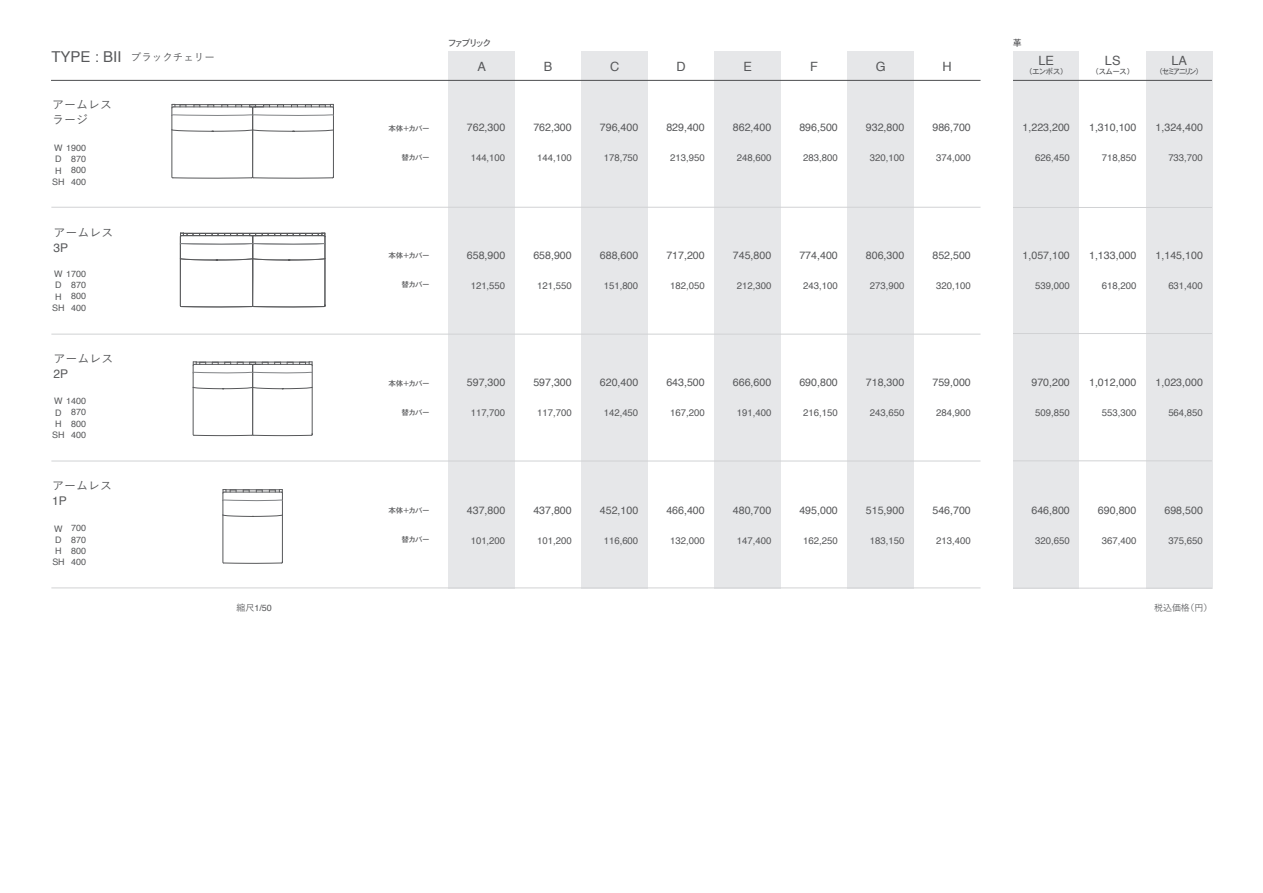
<style>
.page{position:relative;width:1263px;height:893px;background:#fff}
.page>*{position:absolute;margin:0;border:0;box-sizing:border-box;transform-origin:0 0}
.t1{font:12.75px "Helvetica";color:#57585a}
.t2{font:500 12px/14.9px "Yu Go";color:#57585a}
.t3{font:12px "Helvetica";color:#57585a}
.t4{font:10.65px "Helvetica";color:#57585a}
.t5{font:500 10.5px "Yu Go";color:#57585a}
.t6{font:9.6px "Helvetica";color:#57585a}
.t7{font:9px/11.2px "Helvetica";color:#57585a;text-align:justify}
.t8{font:9px "Osaka";color:#57585a}
.t9{font:500 9px "Yu Go";color:#57585a}
.t10{font:7.5px "Osaka";color:#57585a}
.s1{font-family:"Helvetica";font-weight:400;font-size:15px}
.s2{font-family:"Yu Go";font-weight:500}
</style>
<div class="page">
<div style="left:448px;top:51px;width:67px;height:537px;background:#e6e7e9"></div>
<div style="left:581px;top:51px;width:67px;height:537px;background:#e6e7e9"></div>
<div style="left:714px;top:51px;width:67px;height:537px;background:#e6e7e9"></div>
<div style="left:847px;top:51px;width:67px;height:537px;background:#e6e7e9"></div>
<div style="left:1013px;top:51px;width:66px;height:537px;background:#e6e7e9"></div>
<div style="left:1146px;top:51px;width:66px;height:537px;background:#e6e7e9"></div>
<hr style="left:51px;top:80px;width:929px;height:1px;background:#57585a">
<hr style="left:1013px;top:80px;width:199px;height:1px;background:#57585a">
<hr style="left:51px;top:207px;width:929px;height:1px;background:#d1d2d4">
<hr style="left:51px;top:334px;width:929px;height:1px;background:#d1d2d4">
<hr style="left:51px;top:461px;width:929px;height:1px;background:#d1d2d4">
<hr style="left:51px;top:588px;width:929px;height:1px;background:#d1d2d4">
<hr style="left:1013px;top:207px;width:199px;height:1px;background:#d1d2d4">
<hr style="left:1013px;top:333px;width:199px;height:1px;background:#d1d2d4">
<hr style="left:1013px;top:461px;width:199px;height:1px;background:#d1d2d4">
<hr style="left:1013px;top:588px;width:199px;height:1px;background:#d1d2d4">
<svg style="left:171px;top:104px;width:163px;height:75px"></svg>
<svg style="left:180px;top:233px;width:146px;height:74px"></svg>
<svg style="left:193px;top:362px;width:120px;height:74px"></svg>
<svg style="left:222px;top:489px;width:61px;height:75px"></svg>
<p class="t5" style="left:51px;top:47px;width:165px"><span class="s1">TYPE : BⅡ</span> ブラックチェリー</p>
<p class="t2" style="left:52px;top:96px;width:61px">アームレスラージ</p>
<p class="t7" style="left:71px;top:142px;width:16px;text-indent:-17px">W 1900<br>870<br>800<br>400</p>
<p class="t7" style="left:52px;top:154px;width:14px;text-align:center">D<br>H<br>SH</p>
<p class="t2" style="left:54px;top:223px;width:61px">アームレス</p>
<p class="t3" style="left:54px;top:238px;width:16px">3P</p>
<p class="t7" style="left:71px;top:268px;width:16px;text-indent:-17px">W 1700<br>870<br>800<br>400</p>
<p class="t7" style="left:52px;top:280px;width:14px;text-align:center">D<br>H<br>SH</p>
<p class="t2" style="left:54px;top:350px;width:61px">アームレス</p>
<p class="t3" style="left:54px;top:365px;width:16px">2P</p>
<p class="t7" style="left:71px;top:396px;width:16px;text-indent:-17px">W 1400<br>870<br>800<br>400</p>
<p class="t7" style="left:52px;top:407px;width:14px;text-align:center">D<br>H<br>SH</p>
<p class="t2" style="left:52px;top:476px;width:61px">アームレス</p>
<p class="t3" style="left:52px;top:491px;width:16px">1P</p>
<p class="t7" style="left:71px;top:523px;width:16px">700<br>870<br>800<br>400</p>
<p class="t7" style="left:52px;top:523px;width:14px;text-align:center">W<br>D<br>H<br>SH</p>
<p class="t8" style="left:448px;top:37px;width:44px">ファブリック</p>
<p class="t1" style="left:477px;top:57px;width:10px">A</p>
<p class="t1" style="left:544px;top:57px;width:10px">B</p>
<p class="t1" style="left:610px;top:57px;width:11px">C</p>
<p class="t1" style="left:676px;top:57px;width:11px">D</p>
<p class="t1" style="left:743px;top:57px;width:10px">E</p>
<p class="t1" style="left:810px;top:57px;width:9px">F</p>
<p class="t1" style="left:876px;top:57px;width:11px">G</p>
<p class="t1" style="left:942px;top:57px;width:11px">H</p>
<p class="t8" style="left:1013px;top:37px;width:10px">革</p>
<p class="t1" style="left:1038px;top:51px;width:17px">LE</p>
<p class="t10" style="left:1029px;top:66px;width:37px">（エンボス）</p>
<p class="t1" style="left:1105px;top:51px;width:17px">LS</p>
<p class="t10" style="left:1095px;top:66px;width:37px">（スムース）</p>
<p class="t1" style="left:1171px;top:51px;width:17px">LA</p>
<p class="t10" style="left:1159px;top:66px;width:42px">（セミアニリン）</p>
<p class="t10" style="left:388px;top:123px;width:43px">本体＋カバー</p>
<p class="t4" style="left:467px;top:119px;width:40px">762,300</p>
<p class="t4" style="left:533px;top:119px;width:40px">762,300</p>
<p class="t4" style="left:600px;top:119px;width:40px">796,400</p>
<p class="t4" style="left:666px;top:119px;width:40px">829,400</p>
<p class="t4" style="left:733px;top:119px;width:40px">862,400</p>
<p class="t4" style="left:799px;top:119px;width:40px">896,500</p>
<p class="t4" style="left:866px;top:119px;width:40px">932,800</p>
<p class="t4" style="left:932px;top:119px;width:40px">986,700</p>
<p class="t4" style="left:1022px;top:119px;width:49px">1,223,200</p>
<p class="t4" style="left:1089px;top:119px;width:49px">1,310,100</p>
<p class="t4" style="left:1155px;top:119px;width:49px">1,324,400</p>
<p class="t10" style="left:401px;top:152px;width:29px">替カバー</p>
<p class="t6" style="left:471px;top:150px;width:36px">144,100</p>
<p class="t6" style="left:537px;top:150px;width:36px">144,100</p>
<p class="t6" style="left:604px;top:150px;width:36px">178,750</p>
<p class="t6" style="left:670px;top:150px;width:36px">213,950</p>
<p class="t6" style="left:737px;top:150px;width:36px">248,600</p>
<p class="t6" style="left:803px;top:150px;width:36px">283,800</p>
<p class="t6" style="left:870px;top:150px;width:36px">320,100</p>
<p class="t6" style="left:936px;top:150px;width:36px">374,000</p>
<p class="t6" style="left:1035px;top:150px;width:36px">626,450</p>
<p class="t6" style="left:1102px;top:150px;width:36px">718,850</p>
<p class="t6" style="left:1168px;top:150px;width:36px">733,700</p>
<p class="t10" style="left:388px;top:251px;width:43px">本体＋カバー</p>
<p class="t4" style="left:467px;top:247px;width:40px">658,900</p>
<p class="t4" style="left:533px;top:247px;width:40px">658,900</p>
<p class="t4" style="left:600px;top:247px;width:40px">688,600</p>
<p class="t4" style="left:666px;top:247px;width:40px">717,200</p>
<p class="t4" style="left:733px;top:247px;width:40px">745,800</p>
<p class="t4" style="left:799px;top:247px;width:40px">774,400</p>
<p class="t4" style="left:866px;top:247px;width:40px">806,300</p>
<p class="t4" style="left:932px;top:247px;width:40px">852,500</p>
<p class="t4" style="left:1022px;top:247px;width:49px">1,057,100</p>
<p class="t4" style="left:1089px;top:247px;width:49px">1,133,000</p>
<p class="t4" style="left:1155px;top:247px;width:49px">1,145,100</p>
<p class="t10" style="left:401px;top:280px;width:29px">替カバー</p>
<p class="t6" style="left:471px;top:278px;width:36px">121,550</p>
<p class="t6" style="left:537px;top:278px;width:36px">121,550</p>
<p class="t6" style="left:604px;top:278px;width:36px">151,800</p>
<p class="t6" style="left:670px;top:278px;width:36px">182,050</p>
<p class="t6" style="left:737px;top:278px;width:36px">212,300</p>
<p class="t6" style="left:803px;top:278px;width:36px">243,100</p>
<p class="t6" style="left:870px;top:278px;width:36px">273,900</p>
<p class="t6" style="left:936px;top:278px;width:36px">320,100</p>
<p class="t6" style="left:1035px;top:278px;width:36px">539,000</p>
<p class="t6" style="left:1102px;top:278px;width:36px">618,200</p>
<p class="t6" style="left:1168px;top:278px;width:36px">631,400</p>
<p class="t10" style="left:388px;top:378px;width:43px">本体＋カバー</p>
<p class="t4" style="left:467px;top:374px;width:40px">597,300</p>
<p class="t4" style="left:533px;top:374px;width:40px">597,300</p>
<p class="t4" style="left:600px;top:374px;width:40px">620,400</p>
<p class="t4" style="left:666px;top:374px;width:40px">643,500</p>
<p class="t4" style="left:733px;top:374px;width:40px">666,600</p>
<p class="t4" style="left:799px;top:374px;width:40px">690,800</p>
<p class="t4" style="left:866px;top:374px;width:40px">718,300</p>
<p class="t4" style="left:932px;top:374px;width:40px">759,000</p>
<p class="t4" style="left:1031px;top:374px;width:40px">970,200</p>
<p class="t4" style="left:1089px;top:374px;width:49px">1,012,000</p>
<p class="t4" style="left:1155px;top:374px;width:49px">1,023,000</p>
<p class="t10" style="left:401px;top:407px;width:29px">替カバー</p>
<p class="t6" style="left:471px;top:405px;width:36px">117,700</p>
<p class="t6" style="left:537px;top:405px;width:36px">117,700</p>
<p class="t6" style="left:604px;top:405px;width:36px">142,450</p>
<p class="t6" style="left:670px;top:405px;width:36px">167,200</p>
<p class="t6" style="left:737px;top:405px;width:36px">191,400</p>
<p class="t6" style="left:803px;top:405px;width:36px">216,150</p>
<p class="t6" style="left:870px;top:405px;width:36px">243,650</p>
<p class="t6" style="left:936px;top:405px;width:36px">284,900</p>
<p class="t6" style="left:1035px;top:405px;width:36px">509,850</p>
<p class="t6" style="left:1102px;top:405px;width:36px">553,300</p>
<p class="t6" style="left:1168px;top:405px;width:36px">564,850</p>
<p class="t10" style="left:388px;top:506px;width:43px">本体＋カバー</p>
<p class="t4" style="left:467px;top:502px;width:40px">437,800</p>
<p class="t4" style="left:533px;top:502px;width:40px">437,800</p>
<p class="t4" style="left:600px;top:502px;width:40px">452,100</p>
<p class="t4" style="left:666px;top:502px;width:40px">466,400</p>
<p class="t4" style="left:733px;top:502px;width:40px">480,700</p>
<p class="t4" style="left:799px;top:502px;width:40px">495,000</p>
<p class="t4" style="left:866px;top:502px;width:40px">515,900</p>
<p class="t4" style="left:932px;top:502px;width:40px">546,700</p>
<p class="t4" style="left:1031px;top:502px;width:40px">646,800</p>
<p class="t4" style="left:1098px;top:502px;width:40px">690,800</p>
<p class="t4" style="left:1164px;top:502px;width:40px">698,500</p>
<p class="t10" style="left:401px;top:535px;width:29px">替カバー</p>
<p class="t6" style="left:471px;top:533px;width:36px">101,200</p>
<p class="t6" style="left:537px;top:533px;width:36px">101,200</p>
<p class="t6" style="left:604px;top:533px;width:36px">116,600</p>
<p class="t6" style="left:670px;top:533px;width:36px">132,000</p>
<p class="t6" style="left:737px;top:533px;width:36px">147,400</p>
<p class="t6" style="left:803px;top:533px;width:36px">162,250</p>
<p class="t6" style="left:870px;top:533px;width:36px">183,150</p>
<p class="t6" style="left:936px;top:533px;width:36px">213,400</p>
<p class="t6" style="left:1035px;top:533px;width:36px">320,650</p>
<p class="t6" style="left:1102px;top:533px;width:36px">367,400</p>
<p class="t6" style="left:1168px;top:533px;width:36px">375,650</p>
<p class="t7" style="left:236px;top:602px;width:37px"><span class="s2">縮尺</span>1/50</p>
<p class="t9" style="left:1154px;top:599px;width:60px">税込価格（円）</p>
</div>
